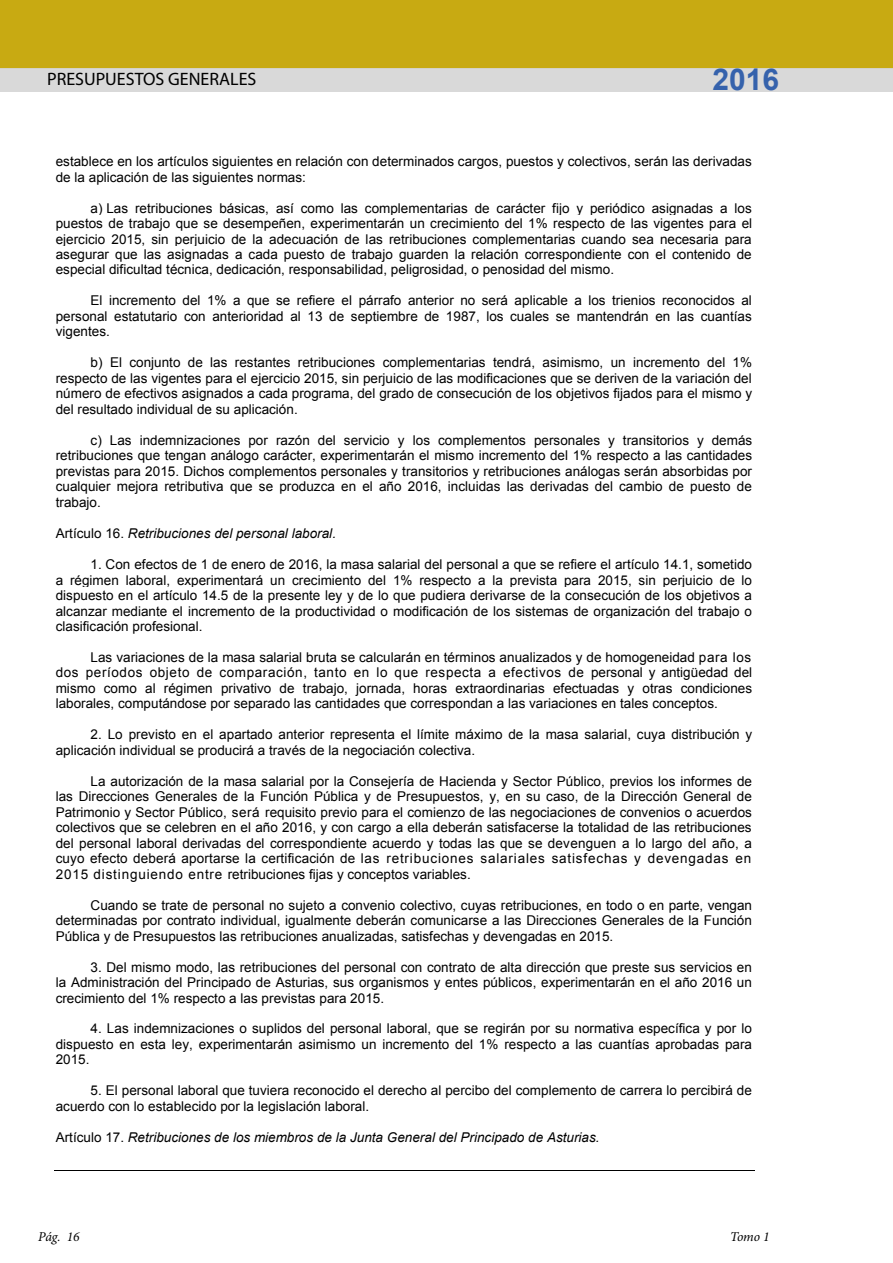
<style>
.page{position:relative;width:893px;height:1263px;background:#fff}
.page>*{position:absolute;margin:0;border:0;box-sizing:border-box;transform-origin:0 0}
.t1{font:700 30px "Arial";color:#3562ac}
.t2{font:18px "Myriad Pro";color:#000}
.t3{font:13.5px/15.5px "Arial";color:#000;text-align:justify}
.t4{font:italic 13.5px "Arial";color:#000}
.t5{font:italic 13.5px "Minion Pro";letter-spacing:-.015em;color:#000}
.s1{font-style:normal}
</style>
<div class="page">
<div style="left:0;top:0;width:893px;height:68px;background:#c8aa12"></div>
<div style="left:0;top:68px;width:893px;height:23px;background:#d6d6d6"></div>
<hr style="left:54px;top:1170px;width:700px;height:1px;background:#000">
<h2 class="t2" style="left:47px;top:68px;width:211px">PRESUPUESTOS GENERALES</h2>
<h1 class="t1" style="left:712px;top:60px;width:68px">2016</h1>
<p class="t3" style="left:56px;top:154px;width:698px">establece en los artículos siguientes en relación con determinados cargos, puestos y colectivos, serán las derivadas de la aplicación de las siguientes normas:</p>
<p class="t3" style="left:56px;top:200px;width:698px;text-indent:35px">a) Las retribuciones básicas, así como las complementarias de carácter fijo y periódico asignadas a los puestos de trabajo que se desempeñen, experimentarán un crecimiento del 1% respecto de las vigentes para el ejercicio 2015, sin perjuicio de la adecuación de las retribuciones complementarias cuando sea necesaria para asegurar que las asignadas a cada puesto de trabajo guarden la relación correspondiente con el contenido de especial dificultad técnica, dedicación, responsabilidad, peligrosidad, o penosidad del mismo.</p>
<p class="t3" style="left:56px;top:293px;width:698px;text-indent:35px">El incremento del 1% a que se refiere el párrafo anterior no será aplicable a los trienios reconocidos al personal estatutario con anterioridad al 13 de septiembre de 1987, los cuales se mantendrán en las cuantías vigentes.</p>
<p class="t3" style="left:56px;top:355px;width:698px;text-indent:35px">b) El conjunto de las restantes retribuciones complementarias tendrá, asimismo, un incremento del 1% respecto de las vigentes para el ejercicio 2015, sin perjuicio de las modificaciones que se deriven de la variación del número de efectivos asignados a cada programa, del grado de consecución de los objetivos fijados para el mismo y del resultado individual de su aplicación.</p>
<p class="t3" style="left:56px;top:432px;width:698px;text-indent:35px">c) Las indemnizaciones por razón del servicio y los complementos personales y transitorios y demás retribuciones que tengan análogo carácter, experimentarán el mismo incremento del 1% respecto a las cantidades previstas para 2015. Dichos complementos personales y transitorios y retribuciones análogas serán absorbidas por cualquier mejora retributiva que se produzca en el año 2016, incluidas las derivadas del cambio de puesto de trabajo.</p>
<p class="t4" style="left:56px;top:524px;width:282px"><span class="s1">Artículo 16.</span> Retribuciones del personal laboral.</p>
<p class="t3" style="left:56px;top:557px;width:698px;text-indent:35px">1. Con efectos de 1 de enero de 2016, la masa salarial del personal a que se refiere el artículo 14.1, sometido a régimen laboral, experimentará un crecimiento del 1% respecto a la prevista para 2015, sin perjuicio de lo dispuesto en el artículo 14.5 de la presente ley y de lo que pudiera derivarse de la consecución de los objetivos a alcanzar mediante el incremento de la productividad o modificación de los sistemas de organización del trabajo o clasificación profesional.</p>
<p class="t3" style="left:56px;top:650px;width:698px;text-indent:35px">Las variaciones de la masa salarial bruta se calcularán en términos anualizados y de homogeneidad para los dos períodos objeto de comparación, tanto en lo que respecta a efectivos de personal y antigüedad del mismo como al régimen privativo de trabajo, jornada, horas extraordinarias efectuadas y otras condiciones laborales, computándose por separado las cantidades que correspondan a las variaciones en tales conceptos.</p>
<p class="t3" style="left:56px;top:727px;width:698px;text-indent:35px">2. Lo previsto en el apartado anterior representa el límite máximo de la masa salarial, cuya distribución y aplicación individual se producirá a través de la negociación colectiva.</p>
<p class="t3" style="left:56px;top:773px;width:698px;text-indent:35px">La autorización de la masa salarial por la Consejería de Hacienda y Sector Público, previos los informes de las Direcciones Generales de la Función Pública y de Presupuestos, y, en su caso, de la Dirección General de Patrimonio y Sector Público, será requisito previo para el comienzo de las negociaciones de convenios o acuerdos colectivos que se celebren en el año 2016, y con cargo a ella deberán satisfacerse la totalidad de las retribuciones del personal laboral derivadas del correspondiente acuerdo y todas las que se devenguen a lo largo del año, a cuyo efecto deberá aportarse la certificación de las retribuciones salariales satisfechas y devengadas en 2015 distinguiendo entre retribuciones fijas y conceptos variables.</p>
<p class="t3" style="left:56px;top:897px;width:698px;text-indent:35px">Cuando se trate de personal no sujeto a convenio colectivo, cuyas retribuciones, en todo o en parte, vengan determinadas por contrato individual, igualmente deberán comunicarse a las Direcciones Generales de la Función Pública y de Presupuestos las retribuciones anualizadas, satisfechas y devengadas en 2015.</p>
<p class="t3" style="left:56px;top:959px;width:698px;text-indent:35px">3. Del mismo modo, las retribuciones del personal con contrato de alta dirección que preste sus servicios en la Administración del Principado de Asturias, sus organismos y entes públicos, experimentarán en el año 2016 un crecimiento del 1% respecto a las previstas para 2015.</p>
<p class="t3" style="left:56px;top:1021px;width:698px;text-indent:35px">4. Las indemnizaciones o suplidos del personal laboral, que se regirán por su normativa específica y por lo dispuesto en esta ley, experimentarán asimismo un incremento del 1% respecto a las cuantías aprobadas para 2015.</p>
<p class="t3" style="left:56px;top:1083px;width:698px;text-indent:35px">5. El personal laboral que tuviera reconocido el derecho al percibo del complemento de carrera lo percibirá de acuerdo con lo establecido por la legislación laboral.</p>
<p class="t4" style="left:56px;top:1128px;width:545px"><span class="s1">Artículo 17.</span> Retribuciones de los miembros de la Junta General del Principado de Asturias.</p>
<p class="t5" style="left:38px;top:1227px;width:43px">Pág. 16</p>
<p class="t5" style="left:730px;top:1227px;width:41px">Tomo 1</p>
</div>
